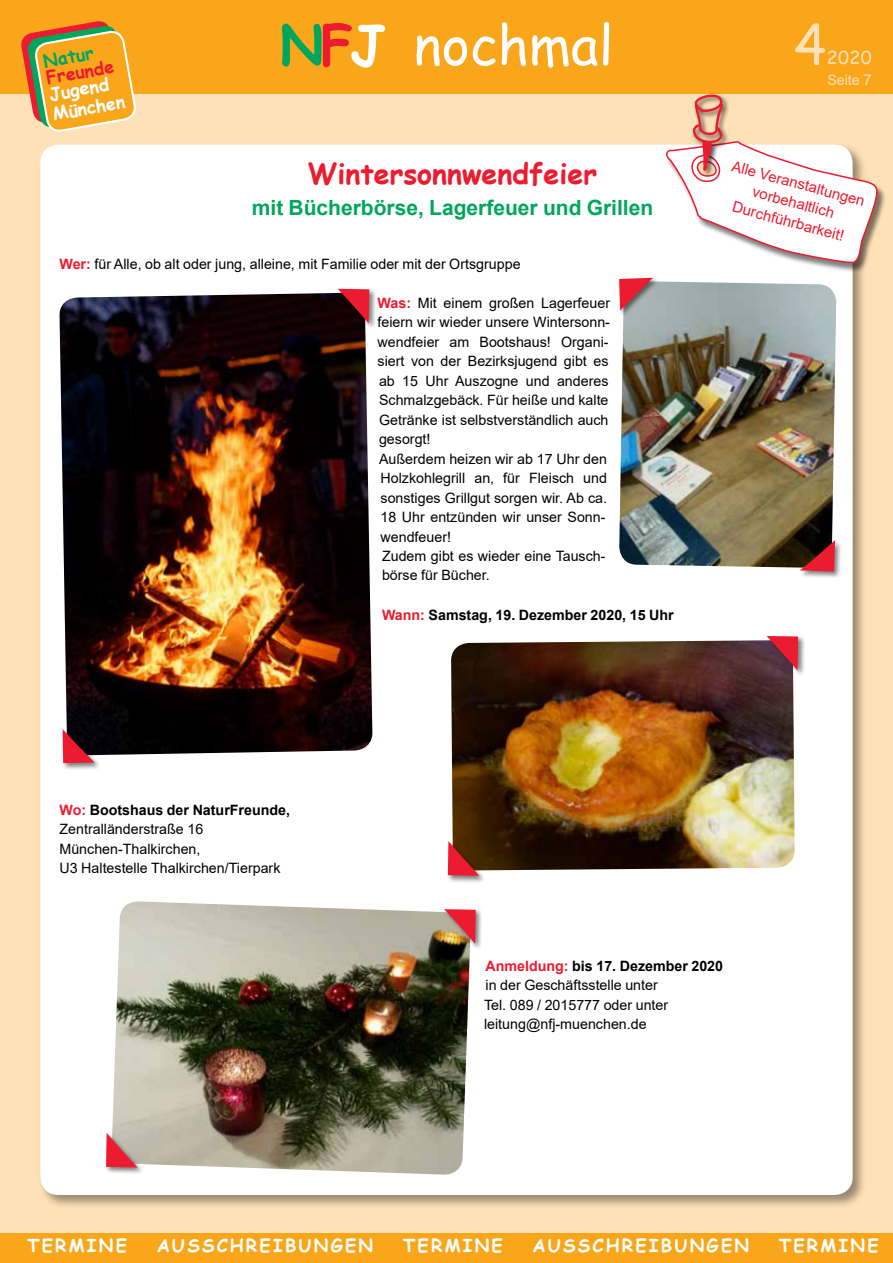
<style>
.page{position:relative;width:893px;height:1263px;background:#fff}
.page>*{position:absolute;margin:0;border:0;box-sizing:border-box;transform-origin:0 0}
.t1{font:54px "Comic Sans MS";color:#fff}
.t2{font:54px "Comic Sans MS";color:#ffe1b7}
.t3{font:700 28.5px "Comic Sans MS";color:#ed1b2f}
.t4{font:700 21px "Arial";color:#00a65d}
.t5{font:700 18px "Comic Sans MS";letter-spacing:.12em;color:#fff}
.t6{font:18px "Comic Sans MS";color:#ffe1b7}
.t7{font:700 17.85px/19.8px "Comic Sans MS";color:#fff}
.t8{font:700 17.85px "Comic Sans MS";color:#ed1b2f}
.t9{font:700 17.85px "Comic Sans MS";color:#00a65d}
.t10{font:15px/19.5px "Arial";color:#ed1b2f;text-align:center}
.t11{font:14.25px/19.5px "Arial";color:#000}
.t12{font:700 14.25px "Arial";color:#000}
.t13{font:14.25px "Arial";color:#ffe1b7}
.s1{font-weight:700;color:#00a65d}
.s2{font-weight:700;color:#ed1b2f}
.s3{font-weight:700}
.s4{color:#ed1b2f}
.s5{font-size:15px}
</style>
<div class="page">
<div style="left:0;top:37px;width:893px;height:1226px;background:#ffe1b7"></div>
<div style="left:0;top:0;width:893px;height:94px;background:#faa61a"></div>
<svg style="left:21px;top:21px;width:115px;height:111px"></svg>
<div style="left:0;top:1233px;width:893px;height:30px;background:#faa61a"></div>
<div style="left:38px;top:143px;width:829px;height:1066px;background:#000;opacity:.4"></div>
<div style="left:40px;top:145px;width:813px;height:1050px;background:#fff;border-radius:18px"></div>
<div style="left:666px;top:143px;width:220px;height:131px;background:#000;opacity:.5"></div>
<svg style="left:666px;top:94px;width:212px;height:172px"></svg>
<img style="left:59px;top:293px;width:314px;height:462px">
<div style="left:337px;top:287px;width:40px;height:43px;background:#000;opacity:.5"></div>
<svg style="left:338px;top:289px;width:31px;height:34px"></svg>
<div style="left:61px;top:728px;width:41px;height:42px;background:#000;opacity:.5"></div>
<svg style="left:63px;top:729px;width:32px;height:34px"></svg>
<img style="left:451px;top:640px;width:344px;height:230px">
<img style="left:619px;top:281px;width:217px;height:287px">
<img style="left:112px;top:901px;width:358px;height:274px">
<div style="left:443px;top:907px;width:40px;height:44px;background:#000;opacity:.5"></div>
<svg style="left:444px;top:909px;width:32px;height:35px"></svg>
<div style="left:799px;top:539px;width:44px;height:40px;background:#000;opacity:.5"></div>
<svg style="left:800px;top:540px;width:35px;height:32px"></svg>
<div style="left:766px;top:634px;width:40px;height:43px;background:#000;opacity:.5"></div>
<svg style="left:767px;top:636px;width:31px;height:35px"></svg>
<div style="left:104px;top:1132px;width:40px;height:43px;background:#000;opacity:.5"></div>
<svg style="left:106px;top:1133px;width:32px;height:34px"></svg>
<div style="left:618px;top:276px;width:42px;height:42px;background:#000;opacity:.5"></div>
<svg style="left:619px;top:278px;width:34px;height:33px"></svg>
<div style="left:446px;top:840px;width:40px;height:43px;background:#000;opacity:.5"></div>
<svg style="left:448px;top:841px;width:31px;height:35px"></svg>
<p class="t9" style="left:41px;top:48px;width:55px;rotate:-10deg">NATUR</p>
<p class="t8" style="left:44px;top:65px;width:71px;rotate:-10deg">FREUNDE</p>
<p class="t7" style="left:48px;top:84px;width:75px;rotate:-10deg">JUGEND<br>MÜNCHEN</p>
<h1 class="t1" style="left:280px;top:5px;width:335px"><span class="s1">N</span><span class="s2">F</span><span class="s3">J</span> nochmal</h1>
<h2 class="t3" style="left:308px;top:153px;width:291px">WINTERSONNWENDFEIER</h2>
<h3 class="t4" style="left:252px;top:193px;width:403px">mit Bücherbörse, Lagerfeuer und Grillen</h3>
<p class="t11" style="left:60px;top:254px;width:463px"><span class="s2">Wer:</span> für Alle, ob alt oder jung, alleine, mit Familie oder mit der Ortsgruppe</p>
<p class="t11" style="left:378px;top:293px;width:234px"><span class="s2">Was:</span> Mit einem großen Lagerfeuer</p>
<p class="t11" style="left:378px;top:312px;width:234px">feiern wir wieder unsere Wintersonn-</p>
<p class="t11" style="left:378px;top:332px;width:232px">wendfeier am Bootshaus! Organi-</p>
<p class="t11" style="left:378px;top:351px;width:232px">siert von der Bezirksjugend gibt es</p>
<p class="t11" style="left:379px;top:371px;width:231px">ab 15 Uhr Auszogne und anderes</p>
<p class="t11" style="left:379px;top:390px;width:231px">Schmalzgebäck. Für heiße und kalte</p>
<p class="t11" style="left:379px;top:410px;width:231px">Getränke ist selbstverständlich auch</p>
<p class="t11" style="left:379px;top:429px;width:53px">gesorgt!</p>
<p class="t11" style="left:379px;top:449px;width:229px">Außerdem heizen wir ab 17 Uhr den</p>
<p class="t11" style="left:381px;top:468px;width:228px">Holzkohlegrill an, für Fleisch und</p>
<p class="t11" style="left:381px;top:488px;width:228px">sonstiges Grillgut sorgen wir. Ab ca.</p>
<p class="t11" style="left:381px;top:507px;width:227px">18 Uhr entzünden wir unser Sonn-</p>
<p class="t11" style="left:381px;top:527px;width:72px">wendfeuer!</p>
<p class="t11" style="left:382px;top:546px;width:225px">Zudem gibt es wieder eine Tausch-</p>
<p class="t11" style="left:382px;top:566px;width:109px">börse für Bücher.</p>
<p class="t12" style="left:382px;top:604px;width:293px"><span class="s4">Wann:</span> Samstag, 19. Dezember 2020, 15 Uhr</p>
<h1 class="t2" style="left:794px;top:5px;width:34px">4</h1>
<p class="t6" style="left:827px;top:45px;width:46px">2020</p>
<p class="t13" style="left:827px;top:71px;width:46px">Seite <span class="s5">7</span></p>
<p class="t10" style="left:735px;top:156px;width:139px;rotate:15deg">Alle Veranstaltungen vorbehaltlich<br>Durchführbarkeit!</p>
<p class="t11" style="left:60px;top:800px;width:232px"><span class="s2">Wo:</span> <span class="s3">Bootshaus der NaturFreunde,<br></span>Zentralländerstraße 16<br>München-Thalkirchen,<br>U3 Haltestelle Thalkirchen/Tierpark</p>
<p class="t11" style="left:484px;top:956px;width:241px"><span class="s2">Anmeldung:</span> <span class="s3">bis 17. Dezember 2020 </span>in der Geschäftsstelle unter<br>Tel. 089 / 2015777 oder unter leitung@nfj-muenchen.de</p>
<p class="t5" style="left:27px;top:1232px;width:101px">TERMIN E</p>
<p class="t5" style="left:157px;top:1232px;width:213px">AUSSCHREIBUNGEN</p>
<p class="t5" style="left:403px;top:1232px;width:101px">TERMIN E</p>
<p class="t5" style="left:532px;top:1232px;width:213px">AUSSCHREIBUNGEN</p>
<p class="t5" style="left:779px;top:1232px;width:101px">TERMINE</p>
</div>
